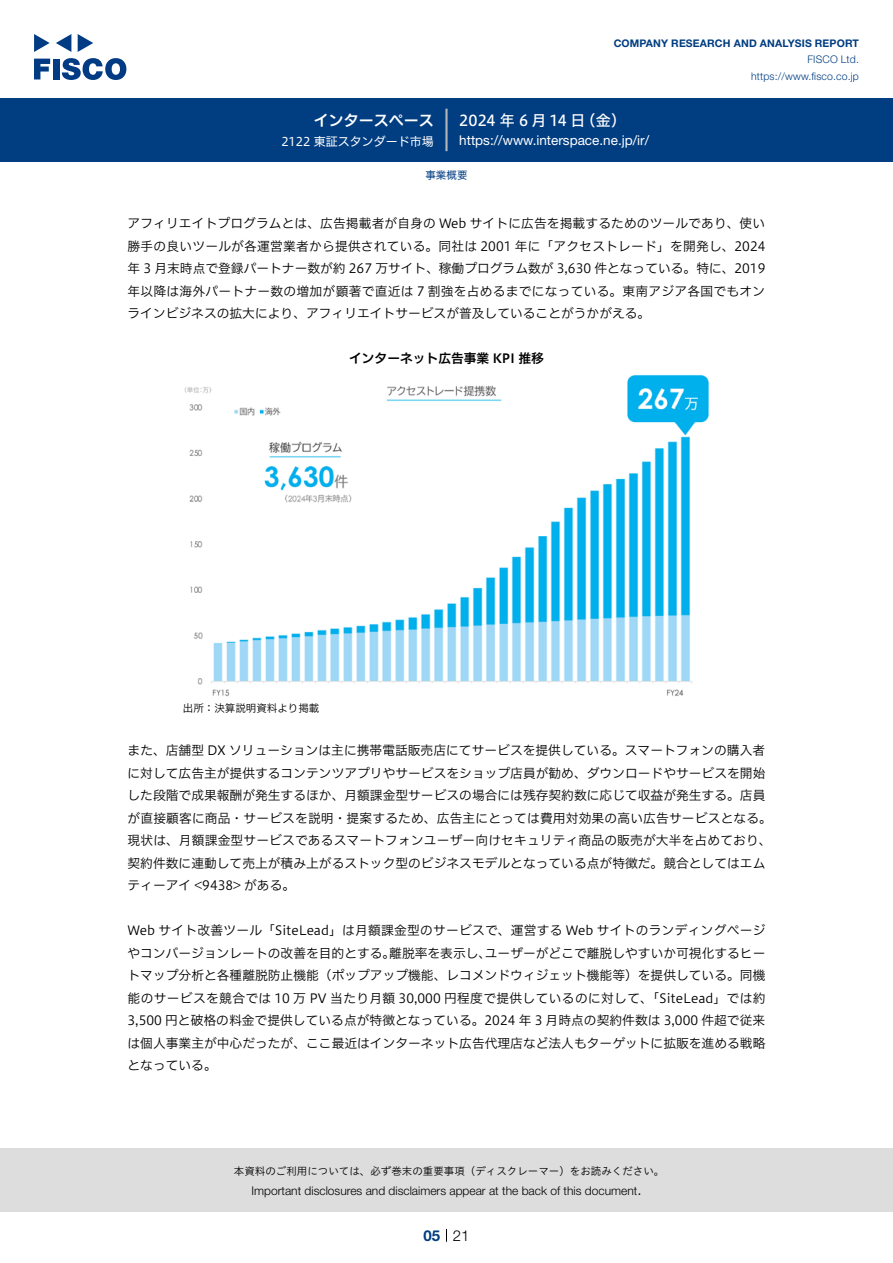
<style>
.page{position:relative;width:893px;height:1263px;background:#fff}
.page>*{position:absolute;margin:0;border:0;box-sizing:border-box;transform-origin:0 0}
.t1{font:15px "Hiragino UD Sans F Std N W5";color:#fff}
.t2{font:15px "Hiragino UD Sans F Std N W6";color:#fff}
.t3{font:300 15px "Helvetica Neue LT Std";color:#000}
.t4{font:700 15px "Helvetica Neue LT Std";color:#003d81}
.t5{font:13.5px "Helvetica Neue LT Std";color:#fff}
.t6{font:12.75px/22.5px "Hiragino UD Sans F Std N W3";color:#000}
.t7{font:12.75px/22.5px "Hiragino UD Sans F Std N W3";letter-spacing:.02em;color:#000;text-align:right}
.t8{font:12.75px "Hiragino UD Sans F Std N W6";color:#000}
.t9{font:300 12px "Helvetica Neue LT Std";color:#000}
.t10{font:12px "Hiragino UD Sans F Std N W4";color:#fff}
.t11{font:10.5px "Hiragino UD Sans Std W3";color:#000}
.t12{font:700 10.5px "Helvetica Neue LT Std";letter-spacing:.015em;color:#003d81}
.t13{font:300 10.5px/16.5px "Helvetica Neue LT Std";letter-spacing:.015em;color:#003d81;text-align:right}
.t14{font:10.5px "Hiragino UD Sans F Std N W3";color:#000}
.t15{font:10.5px "Hiragino UD Sans F Std N W4";color:#003d81}
</style>
<div class="page">
<div style="left:0;top:1148px;width:893px;height:64px;background:#ddd"></div>
<svg style="left:34px;top:59px;width:16px;height:20px"></svg>
<div style="left:53px;top:59px;width:6px;height:20px;background:#003b83"></div>
<svg style="left:62px;top:58px;width:64px;height:22px"></svg>
<svg style="left:34px;top:34px;width:16px;height:18px"></svg>
<svg style="left:78px;top:34px;width:15px;height:18px"></svg>
<svg style="left:56px;top:34px;width:15px;height:18px"></svg>
<div style="left:0;top:98px;width:893px;height:64px;background:#003d81"></div>
<hr style="left:445px;top:109px;width:3px;height:42px;background:#b5b5b6">
<svg style="left:446px;top:1229px;width:1px;height:13px"></svg>
<img style="left:184px;top:375px;width:525px;height:322px">
<p class="t2" style="left:314px;top:109px;width:121px">インタースペース</p>
<p class="t10" style="left:281px;top:132px;width:154px">2122 東証スタンダード市場</p>
<p class="t12" style="left:614px;top:37px;width:247px">COMPANY RESEARCH AND ANALYSIS REPORT</p>
<p class="t13" style="left:751px;top:51px;width:109px">FISCO Ltd. https://www.fisco.co j p.</p>
<p class="t1" style="left:581px;top:109px;width:47px">（金(</p>
<p class="t1" style="left:459px;top:109px;width:128px">2024 年 6 月 14 日</p>
<p class="t5" style="left:459px;top:132px;width:191px">https://www.interspace. n e j p. /i r/</p>
<p class="t15" style="left:425px;top:167px;width:43px">事業概要</p>
<p class="t6" style="left:128px;top:211px;width:639px;text-align:justify">アフィリエイトプログラムとは、広告掲載者が自身の Web サイトに広告を掲載するためのツールであり、使い勝手の良いツールが各運営業者から提供されている。同社は 2001 年に「アクセストレード」を開発し、2024年 3 月末時点で登録パートナー数が約 267 万サイト、稼働プログラム数が 3,630 件となっている。特に、2019年以降は海外パートナー数の増加が顕著で直近は 7 割強を占めるまでになっている。東南アジア各国でもオンラインビジネスの拡大により、アフィリエイトサービスが普及していることがうかがえる。</p>
<p class="t8" style="left:349px;top:349px;width:196px">インターネット広告事業 KPI 推移</p>
<p class="t14" style="left:183px;top:700px;width:138px">出所：決算説明資料より掲載</p>
<p class="t6" style="left:128px;top:738px;width:646px">また、店舗型 DX ソリューションは主に携帯電話販売店にてサービスを提供している。スマートフォンの購入者に対して広告主が提供するコンテンツアプリやサービスをショップ店員が勧め、ダウンロードやサービスを開始した段階で成果報酬が発生するほか、月額課金型サービスの場合には残存契約数に応じて収益が発生する。店員が直接顧客に商品・サービスを説明・提案するため、広告主にとっては費用対効果の高い広告サービスとなる。現状は、月額課金型サービスであるスマートフォンユーザー向けセキュリティ商品の販売が大半を占めており、契約件数に連動して売上が積み上がるストック型のビジネスモデルとなっている点が特徴だ。競合としてはエムティーアイ &lt;9438&gt; がある。</p>
<p class="t7" style="left:128px;top:918px;width:639px">Web サイト改善ツール「SiteLead」は月額課金型のサービスで、運営する Web サイトのランディングページユーザーがどこで離脱しやすいか可視化するヒー</p>
<p class="t6" style="left:128px;top:941px;width:639px">やコンバージョンレートの改善を目的とする。<br>トマップ分析と各種離脱防止機能（ポップアップ機能、レコメンドウィジェット機能等）を提供している。同機能のサービスを競合では 10 万 PV 当たり月額 30,000 円程度で提供しているのに対して、「SiteLead」では約3,500 円と破格の料金で提供している点が特徴となっている。2024 年 3 月時点の契約件数は 3,000 件超で従来は個人事業主が中心だったが、ここ最近はインターネット広告代理店など法人もターゲットに拡販を進める戦略となっている。</p>
<p class="t6" style="left:389px;top:941px;width:103px">離脱率を表示し、</p>
<p class="t11" style="left:234px;top:1163px;width:432px">本資料のご利用については、必ず巻末の重要事項（ディスクレーマー）をお読みください。</p>
<p class="t3" style="left:637px;top:1180px;width:6px">.</p>
<p class="t9" style="left:251px;top:1183px;width:387px">Important disclosures and disclaimers appear at the back of this document</p>
<p class="t4" style="left:423px;top:1226px;width:18px">05</p>
<p class="t3" style="left:453px;top:1226px;width:18px">21</p>
</div>
